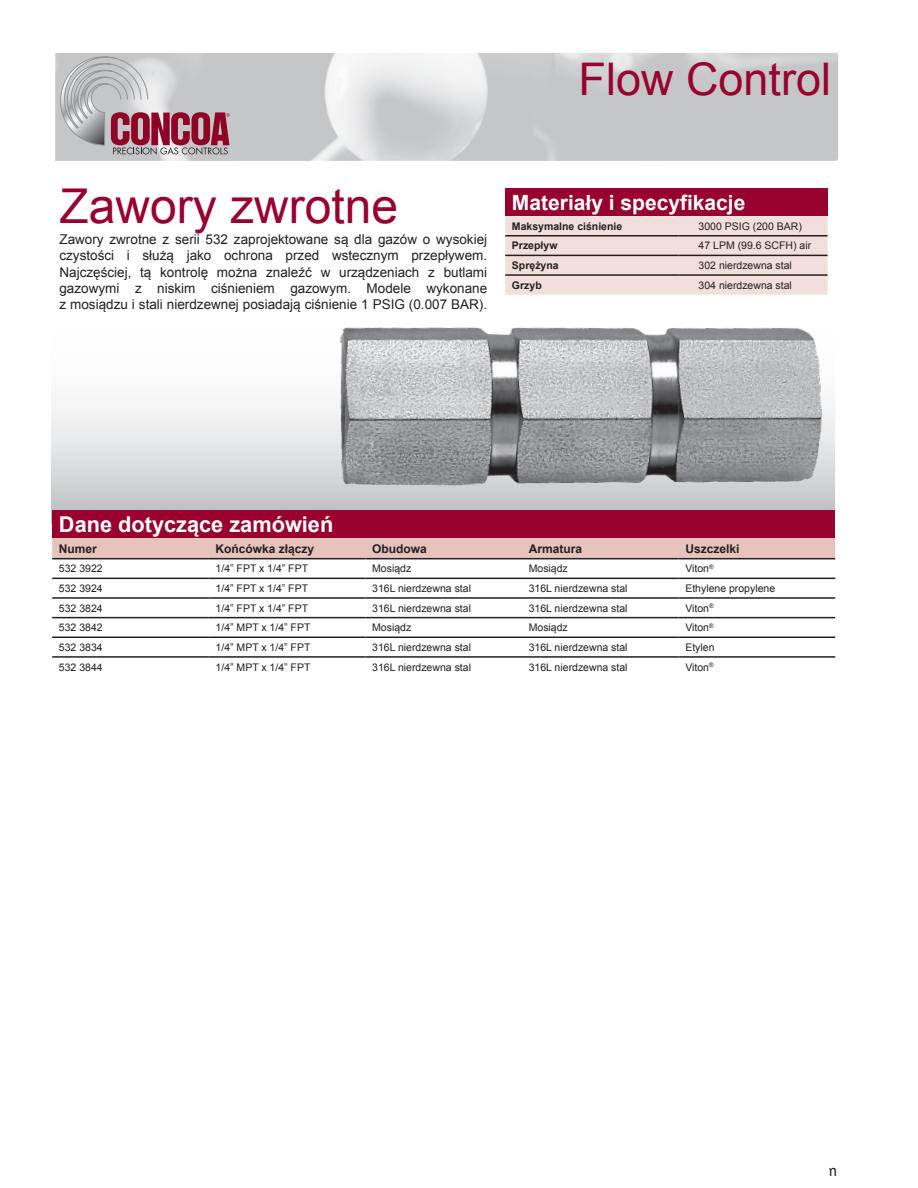
<style>
.page{position:relative;width:918px;height:1188px;background:#fff}
.page>*{position:absolute;margin:0;border:0;box-sizing:border-box;transform-origin:0 0}
.t1{font:48px "Arial";color:#98012d}
.t2{font:45px "Arial";color:#98012d}
.t3{font:700 21.75px "Arial";color:#fff}
.t4{font:700 21px "Arial";color:#fff}
.t5{font:13.5px/16.2px "Arial";color:#231f20;text-align:justify}
.t6{font:700 12px "Arial";color:#231f20}
.t7{font:10.5px "Arial";color:#231f20}
.t8{font:700 10.5px "Arial";color:#231f20}
</style>
<div class="page">
<img style="left:55px;top:53px;width:117px;height:108px">
<img style="left:293px;top:53px;width:61px;height:108px">
<img style="left:475px;top:53px;width:363px;height:108px">
<img style="left:595px;top:53px;width:127px;height:108px">
<img style="left:777px;top:53px;width:61px;height:102px">
<img style="left:644px;top:153px;width:17px;height:8px">
<svg style="left:60px;top:56px;width:170px;height:99px"></svg>
<div style="left:52px;top:297px;width:783px;height:227px;background:linear-gradient(to bottom,#fff,#cbccce)"></div>
<img style="left:324px;top:297px;width:512px;height:253px">
<svg style="left:52px;top:538px;width:783px;height:99px"></svg>
<hr style="left:52px;top:558px;width:157px;height:1px;background:#231f20">
<hr style="left:209px;top:558px;width:156px;height:1px;background:#231f20">
<hr style="left:365px;top:558px;width:157px;height:1px;background:#231f20">
<hr style="left:522px;top:558px;width:157px;height:1px;background:#231f20">
<hr style="left:679px;top:558px;width:156px;height:1px;background:#231f20">
<hr style="left:52px;top:578px;width:157px;height:1px;background:#231f20">
<hr style="left:209px;top:578px;width:156px;height:1px;background:#231f20">
<hr style="left:365px;top:578px;width:157px;height:1px;background:#231f20">
<hr style="left:522px;top:578px;width:157px;height:1px;background:#231f20">
<hr style="left:679px;top:578px;width:156px;height:1px;background:#231f20">
<hr style="left:52px;top:597px;width:157px;height:2px;background:#231f20">
<hr style="left:209px;top:597px;width:156px;height:2px;background:#231f20">
<hr style="left:365px;top:597px;width:157px;height:2px;background:#231f20">
<hr style="left:522px;top:597px;width:157px;height:2px;background:#231f20">
<hr style="left:679px;top:597px;width:156px;height:2px;background:#231f20">
<hr style="left:52px;top:617px;width:157px;height:1px;background:#231f20">
<hr style="left:209px;top:617px;width:156px;height:1px;background:#231f20">
<hr style="left:365px;top:617px;width:157px;height:1px;background:#231f20">
<hr style="left:522px;top:617px;width:157px;height:1px;background:#231f20">
<hr style="left:679px;top:617px;width:156px;height:1px;background:#231f20">
<hr style="left:52px;top:637px;width:157px;height:1px;background:#231f20">
<hr style="left:209px;top:637px;width:156px;height:1px;background:#231f20">
<hr style="left:365px;top:637px;width:157px;height:1px;background:#231f20">
<hr style="left:522px;top:637px;width:157px;height:1px;background:#231f20">
<hr style="left:679px;top:637px;width:156px;height:1px;background:#231f20">
<hr style="left:52px;top:656px;width:157px;height:2px;background:#231f20">
<hr style="left:209px;top:656px;width:156px;height:2px;background:#231f20">
<hr style="left:365px;top:656px;width:157px;height:2px;background:#231f20">
<hr style="left:522px;top:656px;width:157px;height:2px;background:#231f20">
<hr style="left:679px;top:656px;width:156px;height:2px;background:#231f20">
<div style="left:52px;top:510px;width:783px;height:28px;background:#98012d"></div>
<div style="left:505px;top:189px;width:323px;height:27px;background:#98012d"></div>
<div style="left:505px;top:216px;width:323px;height:79px;background:#f2dfdc"></div>
<hr style="left:505px;top:274px;width:173px;height:2px;background:#231f20">
<hr style="left:678px;top:274px;width:150px;height:2px;background:#231f20">
<hr style="left:505px;top:235px;width:173px;height:2px;background:#231f20">
<hr style="left:678px;top:235px;width:150px;height:2px;background:#231f20">
<hr style="left:505px;top:255px;width:173px;height:1px;background:#231f20">
<hr style="left:678px;top:255px;width:150px;height:1px;background:#231f20">
<h2 class="t2" style="left:579px;top:50px;width:254px">Flow Control</h2>
<p class="t1" style="left:59px;top:175px;width:340px">Zawory zwrotne</p>
<p class="t5" style="left:59px;top:232px;width:429px">Zawory zwrotne z serii 532 zaprojektowane są dla gazów o wysokiej czystości i służą jako ochrona przed wstecznym przepływem.<br>Najczęściej, tą kontrolę można znaleźć w urządzeniach z butlami gazowymi z niskim ciśnieniem gazowym. Modele wykonane z mosiądzu i stali nierdzewnej posiadają ciśnienie 1 PSIG (0.007 BAR).</p>
<p class="t4" style="left:512px;top:189px;width:235px">Materiały i specyfikacje</p>
<p class="t8" style="left:512px;top:219px;width:112px">Maksymalne ciśnienie</p>
<p class="t7" style="left:699px;top:219px;width:105px">3000 PSIG (200 BAR)</p>
<p class="t8" style="left:512px;top:239px;width:47px">Przepływ</p>
<p class="t7" style="left:699px;top:239px;width:114px">47 LPM (99.6 SCFH) air</p>
<p class="t8" style="left:512px;top:258px;width:48px">Sprężyna</p>
<p class="t7" style="left:699px;top:258px;width:95px">302 nierdzewna stal</p>
<p class="t8" style="left:512px;top:278px;width:31px">Grzyb</p>
<p class="t7" style="left:699px;top:278px;width:95px">304 nierdzewna stal</p>
<p class="t3" style="left:59px;top:510px;width:276px">Dane dotyczące zamówień</p>
<p class="t6" style="left:59px;top:540px;width:40px">Numer</p>
<p class="t6" style="left:216px;top:540px;width:100px">Końcówka złączy</p>
<p class="t6" style="left:372px;top:540px;width:56px">Obudowa</p>
<p class="t6" style="left:529px;top:540px;width:55px">Armatura</p>
<p class="t6" style="left:685px;top:540px;width:56px">Uszczelki</p>
<p class="t7" style="left:59px;top:562px;width:45px">532 3922</p>
<p class="t7" style="left:216px;top:562px;width:94px">1/4” FPT x 1/4” FPT</p>
<p class="t7" style="left:372px;top:562px;width:41px">Mosiądz</p>
<p class="t7" style="left:529px;top:562px;width:41px">Mosiądz</p>
<p class="t7" style="left:685px;top:562px;width:30px">Viton<sup>®</sup></p>
<p class="t7" style="left:59px;top:581px;width:45px">532 3924</p>
<p class="t7" style="left:216px;top:581px;width:94px">1/4” FPT x 1/4” FPT</p>
<p class="t7" style="left:372px;top:581px;width:100px">316L nierdzewna stal</p>
<p class="t7" style="left:529px;top:581px;width:100px">316L nierdzewna stal</p>
<p class="t7" style="left:685px;top:581px;width:91px">Ethylene propylene</p>
<p class="t7" style="left:59px;top:601px;width:45px">532 3824</p>
<p class="t7" style="left:216px;top:601px;width:94px">1/4” FPT x 1/4” FPT</p>
<p class="t7" style="left:372px;top:601px;width:100px">316L nierdzewna stal</p>
<p class="t7" style="left:529px;top:601px;width:100px">316L nierdzewna stal</p>
<p class="t7" style="left:685px;top:601px;width:30px">Viton<sup>®</sup></p>
<p class="t7" style="left:59px;top:621px;width:45px">532 3842</p>
<p class="t7" style="left:216px;top:621px;width:96px">1/4” MPT x 1/4” FPT</p>
<p class="t7" style="left:372px;top:621px;width:41px">Mosiądz</p>
<p class="t7" style="left:529px;top:621px;width:41px">Mosiądz</p>
<p class="t7" style="left:685px;top:621px;width:30px">Viton<sup>®</sup></p>
<p class="t7" style="left:59px;top:640px;width:45px">532 3834</p>
<p class="t7" style="left:216px;top:640px;width:96px">1/4” MPT x 1/4” FPT</p>
<p class="t7" style="left:372px;top:640px;width:100px">316L nierdzewna stal</p>
<p class="t7" style="left:529px;top:640px;width:100px">316L nierdzewna stal</p>
<p class="t7" style="left:685px;top:640px;width:31px">Etylen</p>
<p class="t7" style="left:59px;top:660px;width:45px">532 3844</p>
<p class="t7" style="left:216px;top:660px;width:96px">1/4” MPT x 1/4” FPT</p>
<p class="t7" style="left:372px;top:660px;width:100px">316L nierdzewna stal</p>
<p class="t7" style="left:529px;top:660px;width:100px">316L nierdzewna stal</p>
<p class="t7" style="left:685px;top:660px;width:30px">Viton<sup>®</sup></p>
</div>
